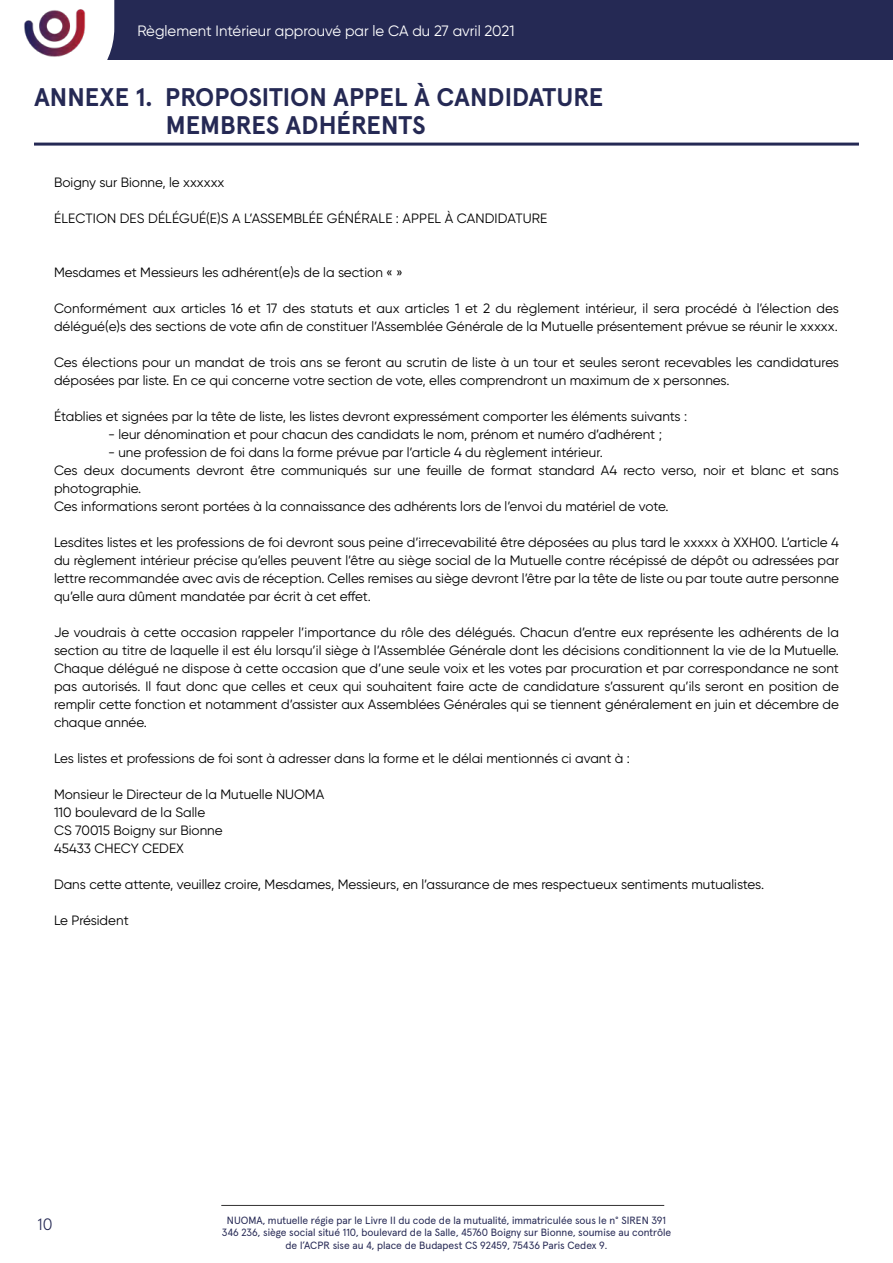
<style>
.page{position:relative;width:893px;height:1263px;background:#fff}
.page>*{position:absolute;margin:0;border:0;box-sizing:border-box;transform-origin:0 0}
.t1{font:700 25.5px/28.5px "Apercu";color:#252954}
.t2{font:300 16.5px "Apercu";color:#252954}
.t3{font:15px "Gilroy";color:#fff}
.t4{font:13.5px/18px "Gilroy";color:#000}
.t5{font:10.5px/12.6px "Apercu";color:#252854;text-align:center}
</style>
<div class="page">
<hr style="left:221px;top:1205px;width:443px;height:1px;background:#333232">
<div style="left:102px;top:0;width:791px;height:59px;background:#252954"></div>
<svg style="left:102px;top:0;width:12px;height:60px"></svg>
<img style="left:24px;top:9px;width:62px;height:48px">
<hr style="left:34px;top:143px;width:825px;height:3px;background:#252954">
<p class="t3" style="left:137px;top:21px;width:379px">Règlement Intérieur approuvé par le CA du 27 avril 2021</p>
<h1 class="t1" style="left:166px;top:80px;width:439px;text-indent:-132px">ANNEXE 1. PROPOSITION APPEL À CANDIDATURE<br>MEMBRES ADHÉRENTS</h1>
<p class="t4" style="left:54px;top:173px;width:172px">Boigny sur Bionne, le xxxxxx</p>
<p class="t4" style="left:54px;top:209px;width:495px">ÉLECTION DES DÉLÉGUÉ(E)S A L’ASSEMBLÉE GÉNÉRALE : APPEL À CANDIDATURE</p>
<p class="t4" style="left:54px;top:263px;width:350px">Mesdames et Messieurs les adhérent(e)s de la section « »</p>
<p class="t4" style="left:54px;top:299px;width:786px">Conformément aux articles 16 et 17 des statuts et aux articles 1 et 2 du règlement intérieur, il sera procédé à l’élection des délégué(e)s des sections de vote afin de constituer l’Assemblée Générale de la Mutuelle présentement prévue se réunir le xxxxx.</p>
<p class="t4" style="left:54px;top:353px;width:787px">Ces élections pour un mandat de trois ans se feront au scrutin de liste à un tour et seules seront recevables les candidatures déposées par liste. En ce qui concerne votre section de vote, elles comprendront un maximum de x personnes.</p>
<p class="t4" style="left:54px;top:407px;width:635px">Établies et signées par la tête de liste, les listes devront expressément comporter les éléments suivants :</p>
<p class="t4" style="left:108px;top:425px;width:555px">- leur dénomination et pour chacun des candidats le nom, prénom et numéro d’adhérent ;</p>
<p class="t4" style="left:54px;top:443px;width:786px;text-indent:54px">- une profession de foi dans la forme prévue par l’article 4 du règlement intérieur.<br>Ces deux documents devront être communiqués sur une feuille de format standard A4 recto verso, noir et blanc et sans photographie.<br>Ces informations seront portées à la connaissance des adhérents lors de l’envoi du matériel de vote.</p>
<p class="t4" style="left:54px;top:533px;width:787px;text-align:justify">Lesdites listes et les professions de foi devront sous peine d’irrecevabilité être déposées au plus tard le xxxxx à XXH00. L’article 4 du règlement intérieur précise qu’elles peuvent l’être au siège social de la Mutuelle contre récépissé de dépôt ou adressées par lettre recommandée avec avis de réception. Celles remises au siège devront l’être par la tête de liste ou par toute autre personne qu’elle aura dûment mandatée par écrit à cet effet.</p>
<p class="t4" style="left:54px;top:623px;width:786px;text-align:justify">Je voudrais à cette occasion rappeler l’importance du rôle des délégués. Chacun d’entre eux représente les adhérents de la section au titre de laquelle il est élu lorsqu’il siège à l’Assemblée Générale dont les décisions conditionnent la vie de la Mutuelle.<br>Chaque délégué ne dispose à cette occasion que d’une seule voix et les votes par procuration et par correspondance ne sont pas autorisés. Il faut donc que celles et ceux qui souhaitent faire acte de candidature s’assurent qu’ils seront en position de remplir cette fonction et notamment d’assister aux Assemblées Générales qui se tiennent généralement en juin et décembre de chaque année.</p>
<p class="t4" style="left:54px;top:749px;width:577px">Les listes et professions de foi sont à adresser dans la forme et le délai mentionnés ci avant à :</p>
<p class="t4" style="left:54px;top:785px;width:272px">Monsieur le Directeur de la Mutuelle NUOMA<br>110 boulevard de la Salle<br>CS 70015 Boigny sur Bionne<br>45433 CHECY CEDEX</p>
<p class="t4" style="left:54px;top:875px;width:712px">Dans cette attente, veuillez croire, Mesdames, Messieurs, en l’assurance de mes respectueux sentiments mutualistes.</p>
<p class="t4" style="left:54px;top:911px;width:76px">Le Président</p>
<p class="t2" style="left:38px;top:1211px;width:17px">10</p>
<p class="t5" style="left:222px;top:1213px;width:451px">NUOMA, mutuelle régie par le Livre II du code de la mutualité, immatriculée sous le n° SIREN 391<br>346 236, siège social situé 110, boulevard de la Salle, 45760 Boigny sur Bionne, soumise au contrôle de l’ACPR sise au 4, place de Budapest CS 92459, 75436 Paris Cedex 9.</p>
</div>
